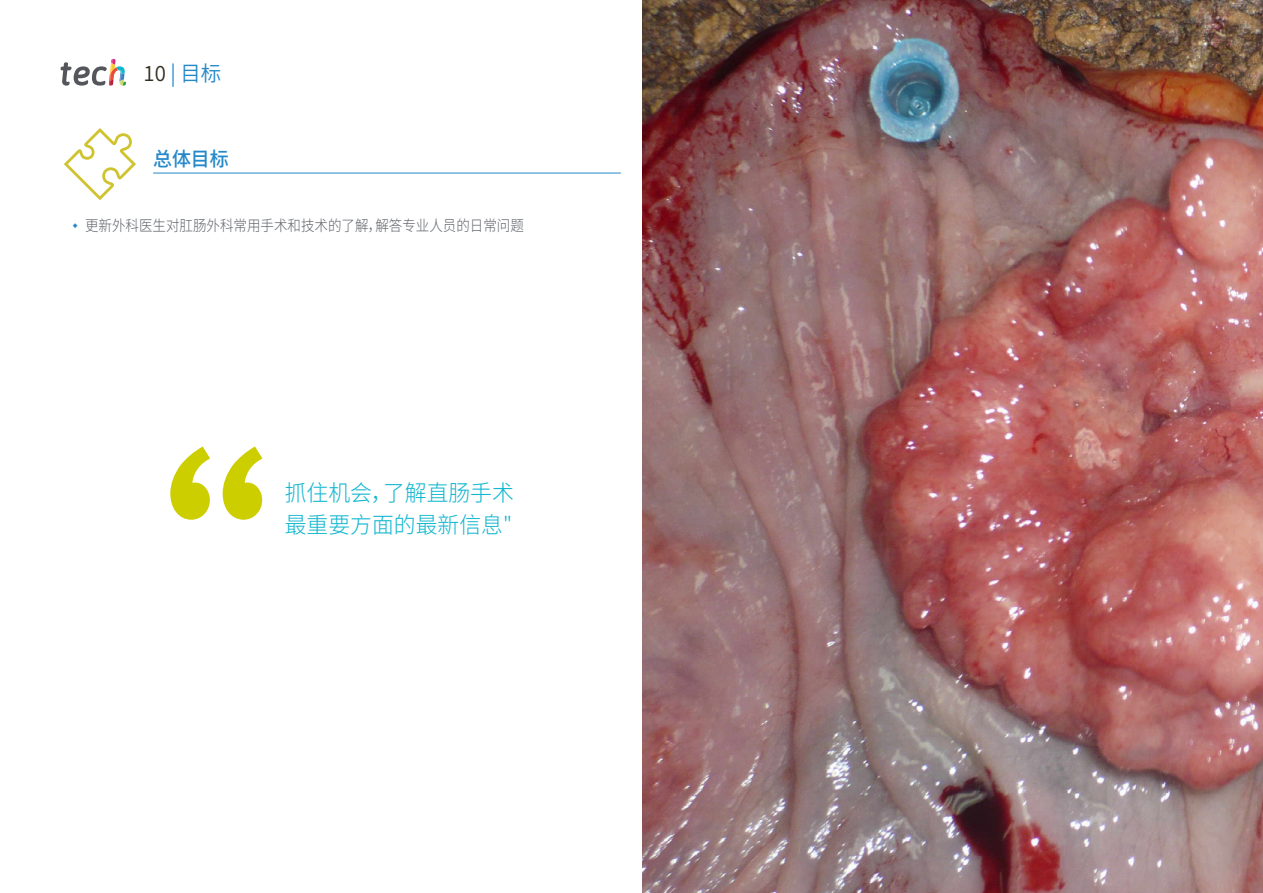
<style>
.page{position:relative;width:1263px;height:893px;background:#fff}
.page>*{position:absolute;margin:0;border:0;box-sizing:border-box;transform-origin:0 0}
.t1{font:300 22.5px/31.5px "Source Han Sans CN";color:#0fb6cf}
.t2{font:21px "Source Han Sans CN";color:#2488c9}
.t3{font:500 19.5px "Source Han Sans CN";color:#2488c9}
.t4{font:300 15px "Source Han Sans CN";color:#61646a;scale:.9 1}
.s1{color:#312e20}
</style>
<div class="page">
<hr style="left:153px;top:173px;width:468px;height:1px;background:#2488c9">
<svg style="left:64px;top:128px;width:72px;height:72px"></svg>
<img style="left:642px;top:0;width:621px;height:893px">
<svg style="left:61px;top:59px;width:65px;height:27px"></svg>
<svg style="left:170px;top:446px;width:92px;height:74px"></svg>
<h2 class="t2" style="left:144px;top:61px;width:79px"><span class="s1">10</span> | 目标</h2>
<h3 class="t3" style="left:153px;top:147px;width:77px">总体目标</h3>
<p class="t4" style="left:85px;top:217px;width:489px">更新外科医生对肛肠外科常用手术和技术的了解，解答专业人员的日常问题</p>
<h1 class="t1" style="left:285px;top:478px;width:231px">抓住机会，了解直肠手术最重要方面的最新信息"</h1>
</div>
